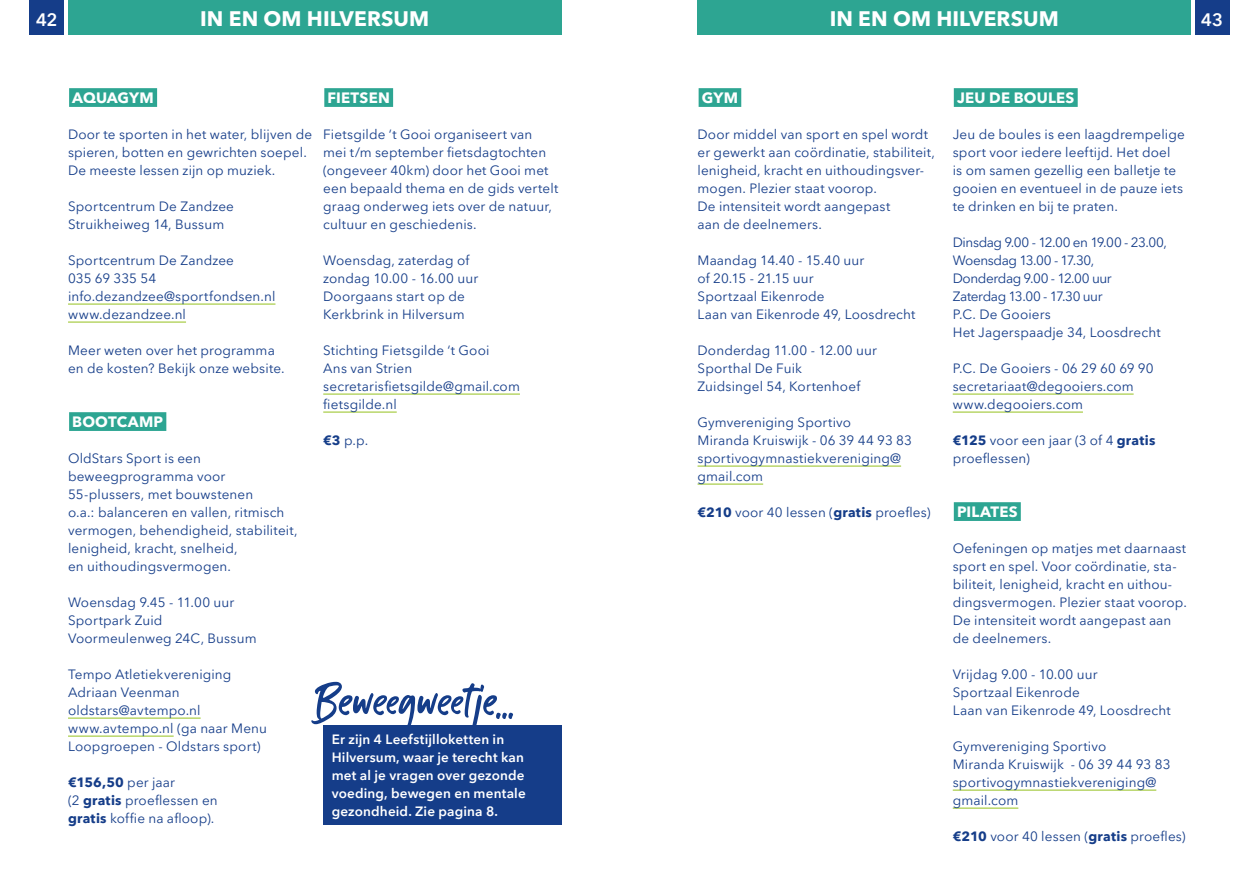
<style>
.page{position:relative;width:1259px;height:893px;background:#fff}
.page>*{position:absolute;margin:0;border:0;box-sizing:border-box;transform-origin:0 0}
.t1{font:67.5px "Kabut Hitam";letter-spacing:-.01em;color:#153d89}
.t2{font:700 21px "Avenir Next LT Pro";letter-spacing:.005em;color:#fff}
.t3{font:600 18px "Avenir Next LT Pro";color:#fff}
.t4{font:700 15px "Avenir Next LT Pro";letter-spacing:.01em;color:#fff}
.t5{font:13.5px/18px "Avenir Next LT Pro";letter-spacing:.01em;color:#153d89}
.t6{font:13.5px/18px "Avenir Next LT Pro";letter-spacing:-.025em;color:#153d89}
.t7{font:600 13.5px/18px "Avenir Next LT Pro";letter-spacing:.01em;color:#fff}
.s1{font-weight:700}
</style>
<div class="page">
<div style="left:69px;top:88px;width:88px;height:19px;background:#2da592"></div>
<hr style="left:68px;top:304px;width:207px;height:1px;background:#95c11f">
<hr style="left:68px;top:322px;width:118px;height:1px;background:#95c11f">
<div style="left:69px;top:412px;width:97px;height:19px;background:#2da592"></div>
<hr style="left:68px;top:718px;width:133px;height:1px;background:#95c11f">
<hr style="left:68px;top:736px;width:106px;height:1px;background:#95c11f">
<div style="left:324px;top:88px;width:69px;height:19px;background:#2da592"></div>
<hr style="left:323px;top:394px;width:197px;height:1px;background:#95c11f">
<hr style="left:323px;top:412px;width:74px;height:1px;background:#95c11f">
<div style="left:698px;top:88px;width:43px;height:19px;background:#2da592"></div>
<hr style="left:697px;top:466px;width:204px;height:1px;background:#95c11f">
<hr style="left:697px;top:484px;width:66px;height:1px;background:#95c11f">
<div style="left:954px;top:88px;width:123px;height:19px;background:#2da592"></div>
<hr style="left:952px;top:394px;width:181px;height:1px;background:#95c11f">
<hr style="left:952px;top:412px;width:131px;height:1px;background:#95c11f">
<div style="left:954px;top:502px;width:66px;height:19px;background:#2da592"></div>
<hr style="left:952px;top:790px;width:204px;height:1px;background:#95c11f">
<hr style="left:952px;top:808px;width:66px;height:1px;background:#95c11f">
<div style="left:68px;top:0;width:493px;height:34px;background:#2da592"></div>
<div style="left:697px;top:0;width:494px;height:34px;background:#2da592"></div>
<div style="left:323px;top:726px;width:238px;height:99px;background:#153d89"></div>
<div style="left:1195px;top:0;width:34px;height:34px;background:#153d89"></div>
<div style="left:30px;top:0;width:34px;height:34px;background:#153d89"></div>
<h2 class="t2" style="left:200px;top:9px;width:231px">IN EN OM HILVERSUM</h2>
<h2 class="t2" style="left:829px;top:9px;width:231px">IN EN OM HILVERSUM</h2>
<h3 class="t3" style="left:36px;top:12px;width:23px">42</h3>
<h3 class="t3" style="left:1201px;top:12px;width:24px">43</h3>
<p class="t4" style="left:72px;top:91px;width:83px">AQUAGYM</p>
<p class="t5" style="left:68px;top:125px;width:246px">Door te sporten in het water, blijven de spieren, botten en gewrichten soepel.<br>De meeste lessen zijn op muziek.</p>
<p class="t5" style="left:68px;top:197px;width:167px">Sportcentrum De Zandzee<br>Struikheiweg 14, Bussum</p>
<p class="t5" style="left:68px;top:251px;width:209px">Sportcentrum De Zandzee<br>035 69 335 54 info.dezandzee@sportfondsen.nl www.dezandzee.nl</p>
<p class="t5" style="left:68px;top:341px;width:218px">Meer weten over het programma en de kosten? Bekijk onze website.</p>
<p class="t4" style="left:72px;top:415px;width:92px">BOOTCAMP</p>
<p class="t5" style="left:68px;top:450px;width:231px">OldStars Sport is een beweegprogramma voor<br>55-plussers, met bouwstenen<br>o.a.: balanceren en vallen, ritmisch vermogen, behendigheid, stabiliteit, lenigheid, kracht, snelheid,<br>en uithoudingsvermogen.</p>
<p class="t5" style="left:68px;top:594px;width:190px">Woensdag 9.45 - 11.00 uur<br>Sportpark Zuid<br>Voormeulenweg 24C, Bussum</p>
<p class="t5" style="left:68px;top:665px;width:200px">Tempo Atletiekvereniging<br>Adriaan Veenman oldstars@avtempo.nl www.avtempo.nl (ga naar Menu<br>Loopgroepen - Oldstars sport)</p>
<p class="t5" style="left:68px;top:774px;width:151px"><span class="s1">€156,50</span> per jaar<br>(2 <span class="s1">gratis</span> proeflessen en <span class="s1">gratis</span> koffie na afloop).</p>
<p class="t4" style="left:327px;top:91px;width:64px">FIETSEN</p>
<p class="t5" style="left:323px;top:125px;width:237px">Fietsgilde ‘t Gooi organiseert van mei t/m september fietsdagtochten (ongeveer 40km) door het Gooi met een bepaald thema en de gids vertelt graag onderweg iets over de natuur, cultuur en geschiedenis.</p>
<p class="t5" style="left:323px;top:251px;width:156px">Woensdag, zaterdag of zondag 10.00 - 16.00 uur<br>Doorgaans start op de<br>Kerkbrink in Hilversum</p>
<p class="t5" style="left:323px;top:341px;width:198px">Stichting Fietsgilde ‘t Gooi<br>Ans van Strien secretarisfietsgilde@gmail.com fietsgilde.nl</p>
<p class="t5" style="left:323px;top:432px;width:46px"><span class="s1">€3</span> p.p.</p>
<h1 class="t1" style="left:315px;top:667px;width:202px">Beweegweetje...</h1>
<p class="t7" style="left:332px;top:732px;width:195px">Er zijn 4 Leefstijlloketten in<br>Hilversum, waar je terecht kan met al je vragen over gezonde voeding, bewegen en mentale gezondheid. Zie pagina 8.</p>
<p class="t4" style="left:702px;top:91px;width:38px">GYM</p>
<p class="t5" style="left:697px;top:126px;width:239px">Door middel van sport en spel wordt er gewerkt aan coördinatie, stabiliteit, lenigheid, kracht en uithoudingsver&shy;mogen. Plezier staat voorop.<br>De intensiteit wordt aangepast<br>aan de deelnemers.</p>
<p class="t5" style="left:697px;top:251px;width:219px">Maandag 14.40 - 15.40 uur<br>of 20.15 - 21.15 uur<br>Sportzaal Eikenrode<br>Laan van Eikenrode 49, Loosdrecht</p>
<p class="t5" style="left:697px;top:342px;width:181px">Donderdag 11.00 - 12.00 uur<br>Sporthal De Fuik<br>Zuidsingel 54, Kortenhoef</p>
<p class="t5" style="left:697px;top:413px;width:216px">Gymvereniging Sportivo<br>Miranda Kruiswijk - 06 39 44 93 83 sportivogymnastiekvereniging@ gmail.com</p>
<p class="t5" style="left:697px;top:504px;width:234px"><span class="s1">€210</span> voor 40 lessen (<span class="s1">gratis</span> proefles)</p>
<p class="t4" style="left:957px;top:91px;width:119px">JEU DE BOULES</p>
<p class="t5" style="left:952px;top:125px;width:234px">Jeu de boules is een laagdrempelige sport voor iedere leeftijd. Het doel<br>is om samen gezellig een balletje te gooien en eventueel in de pauze iets te drinken en bij te praten.</p>
<p class="t6" style="left:952px;top:233px;width:216px">Dinsdag 9.00 - 12.00 en 19.00 - 23.00,<br>Woensdag 13.00 - 17.30,<br>Donderdag 9.00 - 12.00 uur<br>Zaterdag 13.00 - 17.30 uur<br>P.C. De Gooiers<br>Het Jagerspaadje 34, Loosdrecht</p>
<p class="t5" style="left:952px;top:359px;width:202px">P.C. De Gooiers - 06 29 60 69 90 secretariaat@degooiers.com www.degooiers.com</p>
<p class="t5" style="left:952px;top:432px;width:204px"><span class="s1">€125</span> voor een jaar (3 of 4 <span class="s1">gratis </span>proeflessen)</p>
<p class="t4" style="left:957px;top:505px;width:62px">PILATES</p>
<p class="t5" style="left:952px;top:540px;width:236px">Oefeningen op matjes met daarnaast sport en spel. Voor coördinatie, sta&shy;biliteit, lenigheid, kracht en uithou&shy;dingsvermogen. Plezier staat voorop.<br>De intensiteit wordt aangepast aan de deelnemers.</p>
<p class="t5" style="left:952px;top:666px;width:219px">Vrijdag 9.00 - 10.00 uur<br>Sportzaal Eikenrode<br>Laan van Eikenrode 49, Loosdrecht</p>
<p class="t5" style="left:952px;top:737px;width:219px">Gymvereniging Sportivo<br>Miranda Kruiswijk - 06 39 44 93 83 sportivogymnastiekvereniging@ gmail.com</p>
<p class="t5" style="left:952px;top:828px;width:234px"><span class="s1">€210</span> voor 40 lessen (<span class="s1">gratis</span> proefles)</p>
</div>
